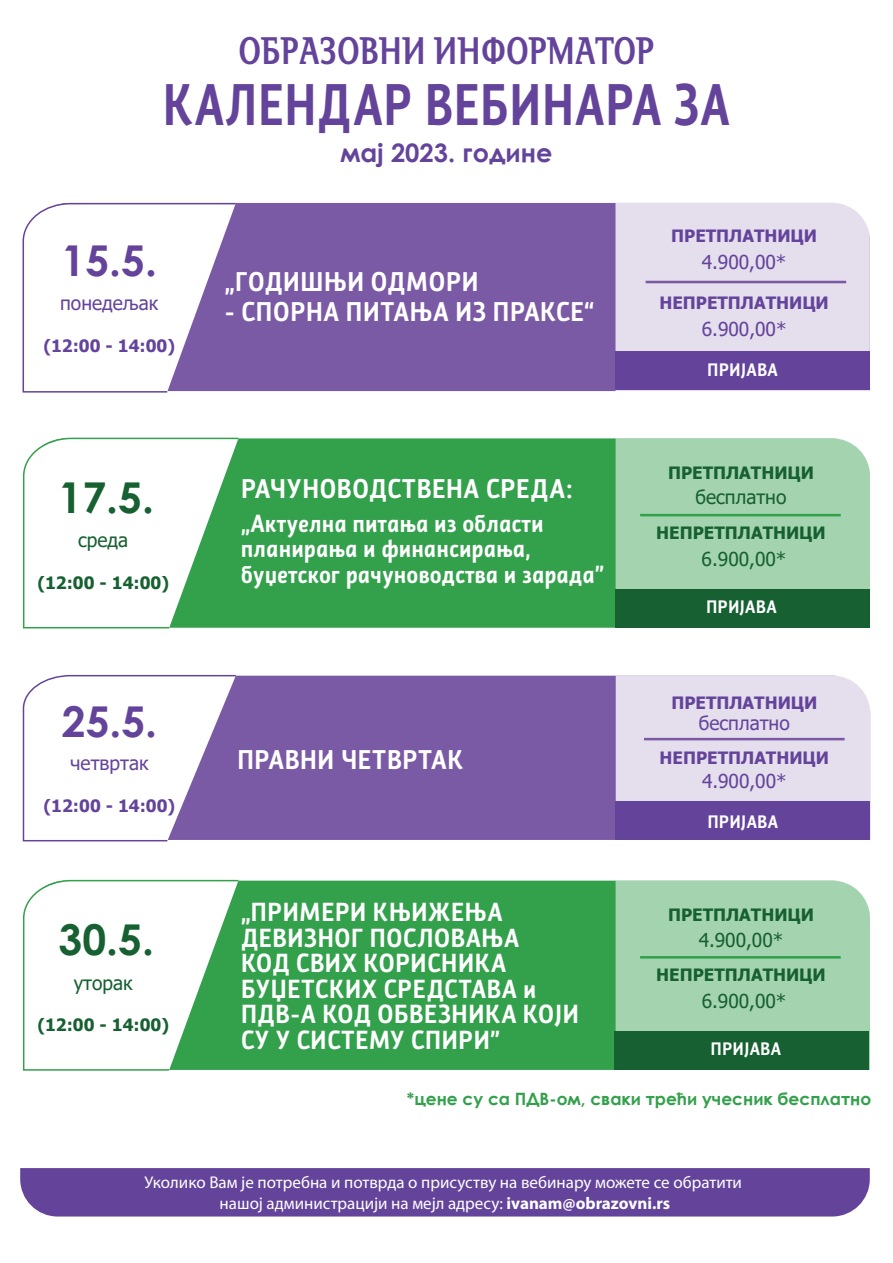
<style>
.page{position:relative;width:893px;height:1263px;background:#fff}
.page>*{position:absolute;margin:0;border:0;box-sizing:border-box;transform-origin:0 0}
.t1{font:700 55.35px "Influ BG";color:#64449b;scale:.87 1}
.t2{font:700 42.45px "Century Gothic";color:#166031}
.t3{font:700 42.45px "Century Gothic";color:#64449b}
.t4{font:700 38.25px "Platan BG";color:#64449b;scale:.86 1}
.t5{font:700 25.5px "Influ BG";color:#fff}
.t6{font:700 25.5px "Century Gothic";color:#64449b}
.t7{font:700 24.6px/25.5px "Influ BG";color:#fff}
.t8{font:700 23.4px/25.5px "Influ BG";color:#fff}
.t9{font:19.2px "Tahoma";color:#64449b}
.t10{font:19.2px "Tahoma";color:#166031}
.t11{font:16.95px/21px "Myriad Pro";color:#fff;text-align:center}
.t12{font:700 16.95px "Tahoma";color:#166031}
.t13{font:700 16.95px "Tahoma";color:#64449b}
.t14{font:700 16.95px "Century Gothic";color:#33a04c}
.t15{font:700 16.95px "Influ BG";color:#fff}
.s1{font-weight:700}
</style>
<div class="page">
<div style="left:20px;top:1168px;width:850px;height:48px;background:#64449b"></div>
<div style="left:240px;top:438px;width:376px;height:190px;background:#33a04c"></div>
<div style="left:616px;top:438px;width:254px;height:151px;background:#a4d4af"></div>
<svg style="left:22px;top:437px;width:218px;height:192px"></svg>
<hr style="left:640px;top:514px;width:201px;height:2px;background:#33a04c">
<div style="left:616px;top:589px;width:254px;height:39px;background:#166031"></div>
<div style="left:240px;top:881px;width:376px;height:189px;background:#33a04c"></div>
<div style="left:616px;top:881px;width:254px;height:189px;background:#a4d4af"></div>
<svg style="left:22px;top:879px;width:218px;height:192px"></svg>
<hr style="left:640px;top:956px;width:201px;height:2px;background:#33a04c">
<div style="left:614px;top:1031px;width:254px;height:39px;background:#166031"></div>
<div style="left:237px;top:676px;width:379px;height:164px;background:#7b5aa5"></div>
<div style="left:616px;top:676px;width:254px;height:125px;background:#e4deed"></div>
<svg style="left:22px;top:674px;width:215px;height:168px"></svg>
<hr style="left:644px;top:738px;width:201px;height:2px;background:#7b5aa5">
<div style="left:616px;top:801px;width:254px;height:39px;background:#64449b"></div>
<div style="left:237px;top:203px;width:378px;height:188px;background:#7b5aa5"></div>
<div style="left:615px;top:203px;width:255px;height:189px;background:#e4deed"></div>
<svg style="left:22px;top:202px;width:215px;height:191px"></svg>
<hr style="left:646px;top:281px;width:200px;height:2px;background:#7b5aa5">
<div style="left:615px;top:352px;width:255px;height:38px;background:#64449b"></div>
<h3 class="t4" style="left:239px;top:29px;width:485px">ОБРАЗОВНИ ИНФОРМАТОР</h3>
<h1 class="t1" style="left:163px;top:67px;width:654px">КАЛЕНДАР ВЕБИНАРА ЗА</h1>
<h2 class="t3" style="left:62px;top:228px;width:97px">15.5.</h2>
<p class="t9" style="left:60px;top:291px;width:100px">понедељак</p>
<p class="t13" style="left:43px;top:334px;width:133px">(12:00 - 14:00)</p>
<h2 class="t2" style="left:59px;top:465px;width:97px">17.5.</h2>
<p class="t10" style="left:78px;top:527px;width:52px">среда</p>
<p class="t12" style="left:37px;top:571px;width:133px">(12:00 - 14:00)</p>
<h2 class="t3" style="left:62px;top:689px;width:97px">25.5.</h2>
<p class="t9" style="left:70px;top:750px;width:80px">четвртак</p>
<p class="t13" style="left:44px;top:793px;width:133px">(12:00 - 14:00)</p>
<h2 class="t2" style="left:59px;top:908px;width:97px">30.5.</h2>
<p class="t10" style="left:74px;top:970px;width:61px">уторак</p>
<p class="t12" style="left:37px;top:1013px;width:133px">(12:00 - 14:00)</p>
<h3 class="t6" style="left:340px;top:133px;width:214px">мај 2023. године</h3>
<h3 class="t5" style="left:224px;top:264px;width:256px">„ГОДИШЊИ ОДМОРИ</h3>
<h3 class="t5" style="left:224px;top:294px;width:371px">- СПОРНА ПИТАЊА ИЗ ПРАКСЕ“</h3>
<h3 class="t5" style="left:241px;top:471px;width:334px">РАЧУНОВОДСТВЕНА СРЕДА:</h3>
<h3 class="t8" style="left:241px;top:510px;width:365px">„Актуелна питања из области планирања и финансирања, буџетског рачуноводства и зарада”</h3>
<h3 class="t5" style="left:237px;top:742px;width:228px">ПРАВНИ ЧЕТВРТАК</h3>
<h3 class="t7" style="left:241px;top:899px;width:340px">„ПРИМЕРИ КЊИЖЕЊА<br>ДЕВИЗНОГ ПОСЛОВАЊА<br>КОД СВИХ КОРИСНИКА<br>БУЏЕТСКИХ СРЕДСТАВА и<br>ПДВ-А КОД ОБВЕЗНИКА КОЈИ<br>СУ У СИСТЕМУ СПИРИ”</h3>
<p class="t13" style="left:671px;top:224px;width:147px">ПРЕТПЛАТНИЦИ</p>
<p class="t9" style="left:702px;top:249px;width:86px">4.900,00*</p>
<p class="t13" style="left:659px;top:291px;width:171px">НЕПРЕТПЛАТНИЦИ</p>
<p class="t9" style="left:702px;top:317px;width:86px">6.900,00*</p>
<p class="t15" style="left:707px;top:358px;width:72px">ПРИЈАВА</p>
<p class="t12" style="left:668px;top:461px;width:147px">ПРЕТПЛАТНИЦИ</p>
<p class="t10" style="left:695px;top:484px;width:92px">бесплатно</p>
<p class="t12" style="left:656px;top:521px;width:171px">НЕПРЕТПЛАТНИЦИ</p>
<p class="t10" style="left:702px;top:546px;width:86px">6.900,00*</p>
<p class="t15" style="left:706px;top:595px;width:72px">ПРИЈАВА</p>
<p class="t13" style="left:671px;top:691px;width:147px">ПРЕТПЛАТНИЦИ</p>
<p class="t13" style="left:660px;top:746px;width:171px">НЕПРЕТПЛАТНИЦИ</p>
<p class="t9" style="left:699px;top:710px;width:92px">бесплатно</p>
<p class="t9" style="left:702px;top:768px;width:86px">4.900,00*</p>
<p class="t15" style="left:707px;top:810px;width:72px">ПРИЈАВА</p>
<p class="t12" style="left:668px;top:903px;width:147px">ПРЕТПЛАТНИЦИ</p>
<p class="t10" style="left:699px;top:927px;width:86px">4.900,00*</p>
<p class="t12" style="left:656px;top:963px;width:171px">НЕПРЕТПЛАТНИЦИ</p>
<p class="t10" style="left:702px;top:989px;width:86px">6.900,00*</p>
<p class="t15" style="left:710px;top:1038px;width:72px">ПРИЈАВА</p>
<p class="t14" style="left:407px;top:1086px;width:466px">*цене су са ПДВ-ом, сваки трећи учесник бесплатно</p>
<p class="t11" style="left:144px;top:1171px;width:599px">Уколико Вам је потребна и потврда о присуству на вебинару можете се обратити нашој администрацији на мејл адресу: <span class="s1">ivanam@obrazovni.rs</span></p>
</div>
